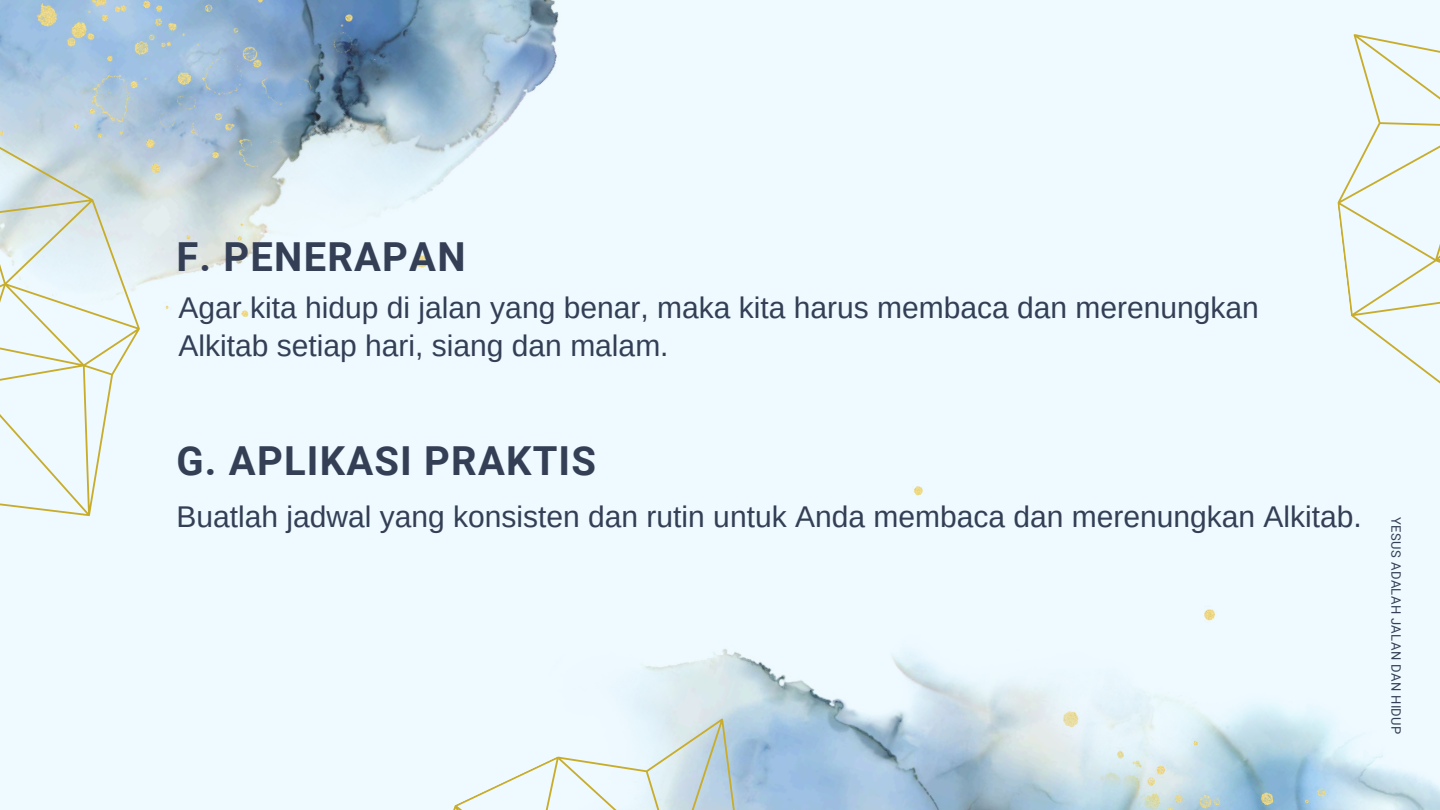
<style>
.page{position:relative;width:1440px;height:810px;background:#eefaff}
.page>*{position:absolute;margin:0;border:0;box-sizing:border-box;transform-origin:0 0}
.t1{font:700 40px "Roboto";letter-spacing:.03em;color:#343f56}
.t2{font:30px/38.2px "Arimo";color:#343f56}
.t3{font:13px "Roboto";letter-spacing:.03em;color:#343f56}
</style>
<div class="page">
<svg style="left:1337px;top:34px;width:103px;height:350px"></svg>
<img style="left:427px;top:0;width:132px;height:264px">
<svg style="left:0;top:317px;width:140px;height:199px"></svg>
<img style="left:1290px;top:712px;width:150px;height:98px">
<img style="left:642px;top:486px;width:648px;height:324px">
<svg style="left:453px;top:686px;width:393px;height:124px"></svg>
<img style="left:0;top:0;width:427px;height:317px">
<h1 class="t1" style="left:177px;top:234px;width:291px">F. PENERAPAN</h1>
<p class="t2" style="left:179px;top:289px;width:1082px">Agar kita hidup di jalan yang benar, maka kita harus membaca dan merenungkan<br>Alkitab setiap hari, siang dan malam.</p>
<h1 class="t1" style="left:177px;top:437px;width:421px">G. APLIKASI PRAKTIS</h1>
<p class="t2" style="left:177px;top:498px;width:1187px">Buatlah jadwal yang konsisten dan rutin untuk Anda membaca dan merenungkan Alkitab.</p>
<p class="t3" style="left:1404px;top:517px;width:219px;rotate:90deg">YESUS ADALAH JALAN DAN HIDUP</p>
</div>
